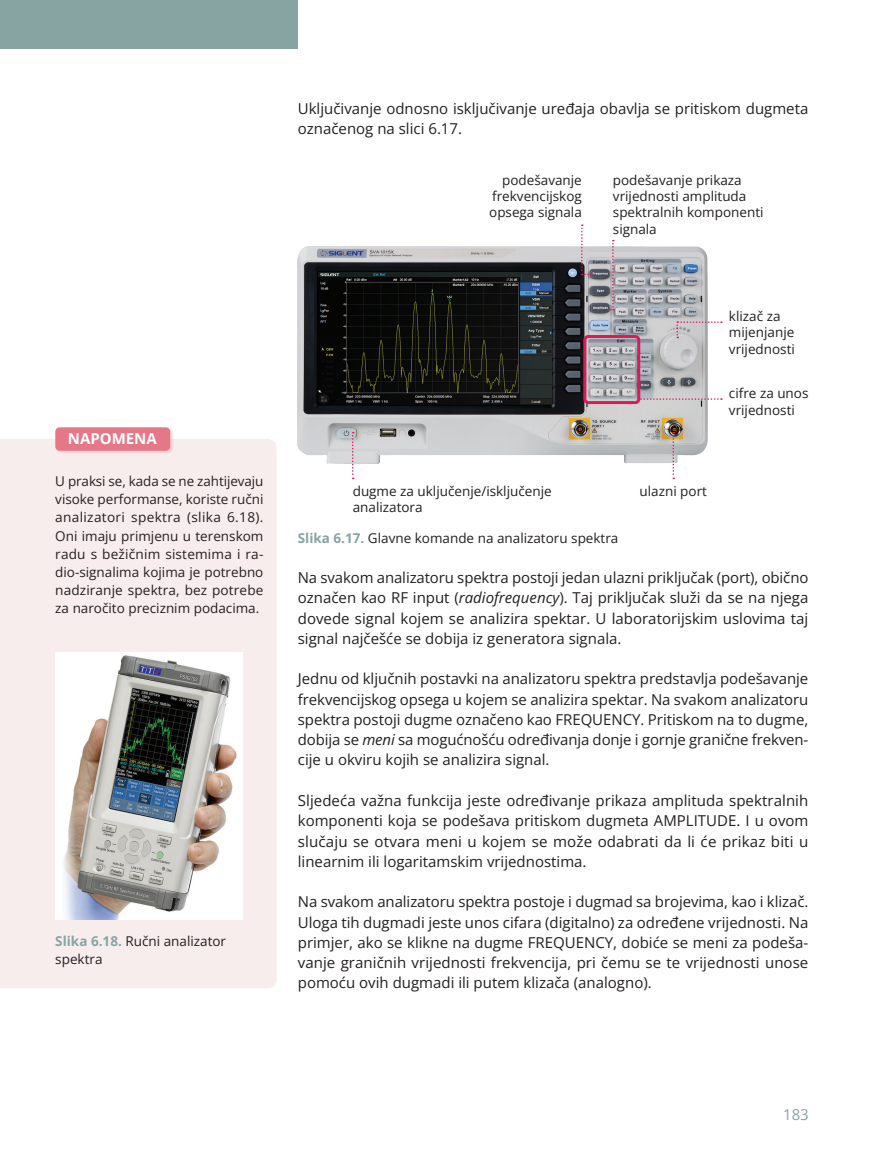
<style>
.page{position:relative;width:885px;height:1174px;background:#fff}
.page>*{position:absolute;margin:0;border:0;box-sizing:border-box;transform-origin:0 0}
.t1{font:15px/20.2px "Open Sans";color:#231f20;text-align:justify}
.t2{font:700 15px "Open Sans";color:#fff}
.t3{font:15px "Open Sans";color:#87a4a3}
.t4{font:13.5px/16.2px "Open Sans";color:#231f20}
.s1{font-weight:700;color:#87a4a3}
.s2{font-style:italic}
</style>
<div class="page">
<img style="left:298px;top:247px;width:409px;height:216px">
<svg style="left:581px;top:224px;width:10px;height:51px"></svg>
<svg style="left:676px;top:321px;width:45px;height:17px"></svg>
<svg style="left:640px;top:398px;width:81px;height:2px"></svg>
<svg style="left:672px;top:432px;width:2px;height:47px"></svg>
<svg style="left:352px;top:432px;width:2px;height:47px"></svg>
<svg style="left:608px;top:240px;width:6px;height:70px"></svg>
<div style="left:583px;top:335px;width:57px;height:69px;border:3px solid #d91a5b;border-radius:3px"></div>
<div style="left:0;top:439px;width:276px;height:549px;background:#f8eded"></div>
<img style="left:55px;top:652px;width:188px;height:267px">
<div style="left:55px;top:427px;width:119px;height:27px;background:#e47886;opacity:.3"></div>
<div style="left:55px;top:427px;width:115px;height:24px;background:#e47886;border-radius:4px"></div>
<div style="left:0;top:0;width:298px;height:49px;background:#87a4a3"></div>
<p class="t2" style="left:68px;top:428px;width:90px">NAPOMENA</p>
<p class="t4" style="left:55px;top:471px;width:209px;line-height:18.1px;text-align:justify">U praksi se, kada se ne zahtijevaju visoke performanse, koriste ručni analizatori spektra (slika 6.18).<br>Oni imaju primjenu u terenskom radu s bežičnim sistemima i ra&shy;dio-signalima kojima je potrebno nadziranje spektra, bez potrebe za naročito preciznim podacima.</p>
<p class="t4" style="left:55px;top:931px;width:172px;line-height:18.1px"><span class="s1">Slika 6.18.</span> Ručni analizator spektra</p>
<p class="t1" style="left:298px;top:98px;width:512px">Uključivanje odnosno isključivanje uređaja obavlja se pritiskom dugmeta označenog na slici 6.17.</p>
<p class="t4" style="left:489px;top:172px;width:94px;text-align:justify;text-indent:13px">podešavanje frekvencijskog opsega signala</p>
<p class="t4" style="left:613px;top:172px;width:152px">podešavanje prikaza vrijednosti amplituda spektralnih komponenti signala</p>
<p class="t4" style="left:728px;top:308px;width:67px">klizač za mijenjanje vrijednosti</p>
<p class="t4" style="left:728px;top:385px;width:81px">cifre za unos vrijednosti</p>
<p class="t4" style="left:353px;top:482px;width:200px">dugme za uključenje/isključenje</p>
<p class="t4" style="left:639px;top:482px;width:69px">ulazni port</p>
<p class="t4" style="left:353px;top:499px;width:71px">analizatora</p>
<p class="t4" style="left:298px;top:529px;width:322px"><span class="s1">Slika 6.17.</span> Glavne komande na analizatoru spektra</p>
<p class="t1" style="left:298px;top:567px;width:512px">Na svakom analizatoru spektra postoji jedan ulazni priključak (port), obično označen kao RF input (<span class="s2">radiofrequency</span>). Taj priključak služi da se na njega dovede signal kojem se analizira spektar. U laboratorijskim uslovima taj signal najčešće se dobija iz generatora signala.</p>
<p class="t1" style="left:298px;top:668px;width:512px">Jednu od ključnih postavki na analizatoru spektra predstavlja podešavanje frekvencijskog opsega u kojem se analizira spektar. Na svakom analizatoru spektra postoji dugme označeno kao FREQUENCY. Pritiskom na to dugme, dobija se <span class="s2">meni</span> sa mogućnošću određivanja donje i gornje granične frekven&shy;cije u okviru kojih se analizira signal.</p>
<p class="t1" style="left:298px;top:790px;width:512px">Sljedeća važna funkcija jeste određivanje prikaza amplituda spektralnih komponenti koja se podešava pritiskom dugmeta AMPLITUDE. I u ovom slučaju se otvara meni u kojem se može odabrati da li će prikaz biti u linearnim ili logaritamskim vrijednostima.</p>
<p class="t1" style="left:298px;top:891px;width:512px">Na svakom analizatoru spektra postoje i dugmad sa brojevima, kao i klizač.<br>Uloga tih dugmadi jeste unos cifara (digitalno) za određene vrijednosti. Na primjer, ako se klikne na dugme FREQUENCY, dobiće se meni za podeša&shy;vanje graničnih vrijednosti frekvencija, pri čemu se te vrijednosti unose pomoću ovih dugmadi ili putem klizača (analogno).</p>
<p class="t3" style="left:783px;top:1104px;width:27px">183</p>
</div>
